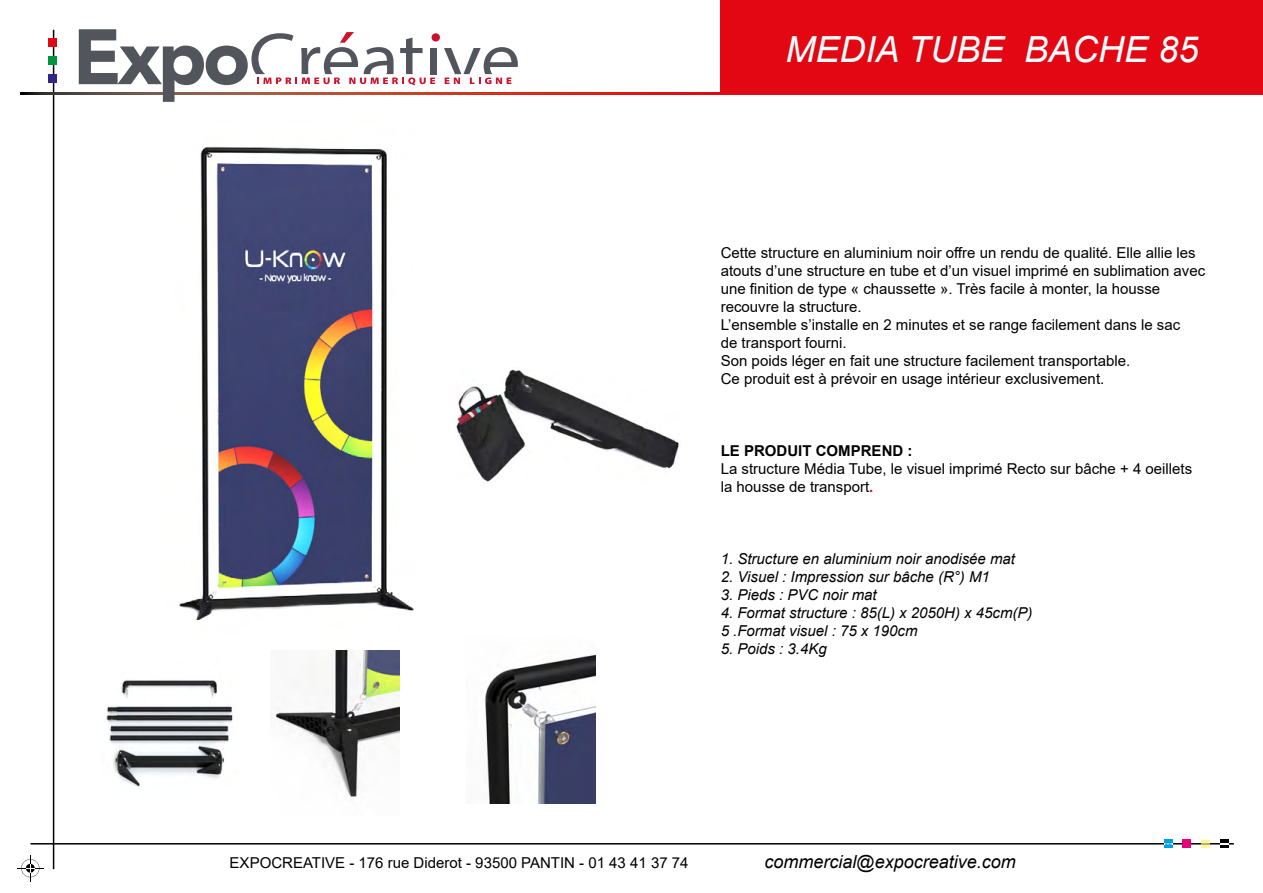
<style>
.page{position:relative;width:1263px;height:893px;background:#fff}
.page>*{position:absolute;margin:0;border:0;box-sizing:border-box;transform-origin:0 0}
.t1{font:italic 36px "Arial";color:#fff}
.t2{font:italic 18px "Arial";color:#000}
.t3{font:15px/18px "Arial";color:#000}
.t4{font:italic 15px/18px "Arial";color:#000}
.t5{font:700 15px "Arial";color:#000}
.s1{font-weight:700;color:#e30613}
</style>
<div class="page">
<hr style="left:53px;top:30px;width:1px;height:839px;background:#000">
<hr style="left:31px;top:843px;width:1203px;height:1px;background:#000">
<svg style="left:17px;top:855px;width:27px;height:26px"></svg>
<div style="left:1220px;top:839px;width:8px;height:9px;background:#000"></div>
<div style="left:1164px;top:839px;width:9px;height:9px;background:#009fe3"></div>
<svg style="left:1201px;top:839px;width:9px;height:9px"></svg>
<svg style="left:1220px;top:843px;width:8px;height:2px"></svg>
<svg style="left:1164px;top:843px;width:10px;height:2px"></svg>
<div style="left:1182px;top:839px;width:9px;height:9px;background:#e6007d"></div>
<div style="left:49px;top:75px;width:8px;height:8px;background:#312783"></div>
<div style="left:49px;top:38px;width:8px;height:8px;background:#e30613"></div>
<div style="left:49px;top:56px;width:8px;height:9px;background:#009641"></div>
<svg style="left:21px;top:93px;width:700px;height:1px"></svg>
<img style="left:106px;top:680px;width:127px;height:107px">
<img style="left:456px;top:369px;width:223px;height:113px">
<img style="left:179px;top:146px;width:235px;height:505px">
<img style="left:271px;top:651px;width:129px;height:146px">
<img style="left:485px;top:654px;width:110px;height:149px">
<div style="left:431px;top:48px;width:6px;height:26px;background:#52555b"></div>
<svg style="left:444px;top:47px;width:74px;height:37px"></svg>
<svg style="left:79px;top:29px;width:356px;height:73px"></svg>
<div style="left:432px;top:33px;width:8px;height:9px;background:#cd122d;border-radius:50%"></div>
<div style="left:721px;top:0;width:542px;height:94px;background:#e30613"></div>
<h1 class="t1" style="left:785px;top:26px;width:414px">MEDIA TUBE BACHE 85</h1>
<p class="t3" style="left:721px;top:244px;width:486px">Cette structure en aluminium noir offre un rendu de qualité. Elle allie les atouts d’une structure en tube et d’un visuel imprimé en sublimation avec une finition de type « chaussette ». Très facile à monter, la housse recouvre la structure.<br>L’ensemble s’installe en 2 minutes et se range facilement dans le sac<br>de transport fourni.<br>Son poids léger en fait une structure facilement transportable.<br>Ce produit est à prévoir en usage intérieur exclusivement.</p>
<p class="t5" style="left:721px;top:440px;width:193px">LE PRODUIT COMPREND :</p>
<p class="t3" style="left:721px;top:460px;width:473px">La structure Média Tube, le visuel imprimé Recto sur bâche + 4 oeillets la housse de transport<span class="s1">.</span></p>
<p class="t4" style="left:721px;top:550px;width:296px">1. Structure en aluminium noir anodisée mat</p>
<p class="t4" style="left:721px;top:568px;width:271px">2. Visuel : Impression sur bâche (R°) M1</p>
<p class="t4" style="left:721px;top:586px;width:157px">3. Pieds : PVC noir mat</p>
<p class="t4" style="left:721px;top:604px;width:313px">4. Format structure : 85(L) x 2050H) x 45cm(P)<br>5 .Format visuel : 75 x 190cm</p>
<p class="t4" style="left:721px;top:640px;width:107px">5. Poids : 3.4Kg</p>
<p class="t3" style="left:230px;top:854px;width:460px">EXPOCREATIVE - 176 rue Diderot - 93500 PANTIN - 01 43 41 37 74</p>
<p class="t2" style="left:765px;top:850px;width:253px">commercial@expocreative.com</p>
</div>
